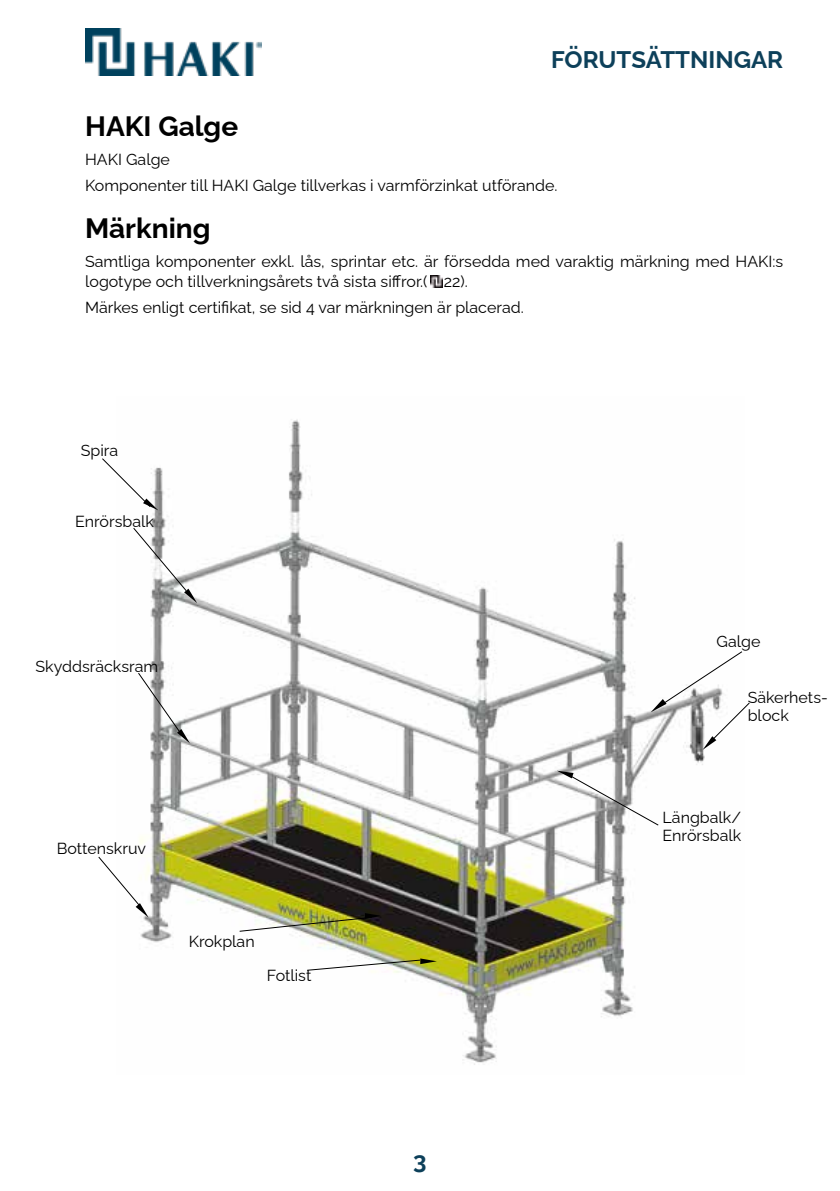
<style>
.page{position:relative;width:840px;height:1191px;background:#fff}
.page>*{position:absolute;margin:0;border:0;box-sizing:border-box;transform-origin:0 0}
.t1{font:700 28px "Raleway";color:#000}
.t2{font:700 24px "Raleway";color:#0d405a}
.t3{font:16px/18px "Raleway";color:#000}
</style>
<div class="page">
<img style="left:85px;top:28px;width:176px;height:48px">
<img style="left:139px;top:419px;width:566px;height:646px">
<svg style="left:102px;top:458px;width:56px;height:52px"></svg>
<svg style="left:306px;top:958px;width:130px;height:12px"></svg>
<svg style="left:650px;top:651px;width:99px;height:99px"></svg>
<svg style="left:556px;top:770px;width:102px;height:55px"></svg>
<svg style="left:133px;top:527px;width:64px;height:76px"></svg>
<svg style="left:98px;top:856px;width:50px;height:61px"></svg>
<svg style="left:138px;top:672px;width:52px;height:71px"></svg>
<img style="left:239px;top:913px;width:142px;height:18px">
<svg style="left:430px;top:276px;width:12px;height:12px"></svg>
<h1 class="t1" style="left:85px;top:103px;width:154px">HAKI Galge</h1>
<h2 class="t2" style="left:550px;top:40px;width:233px">FÖRUTSÄTTNINGAR</h2>
<p class="t3" style="left:85px;top:145px;width:474px;line-height:25.6px">HAKI Galge<br>Komponenter till HAKI Galge tillverkas i varmförzinkat utförande.</p>
<h1 class="t1" style="left:85px;top:205px;width:127px">Märkning</h1>
<p class="t3" style="left:85px;top:250px;width:699px;line-height:20px">Samtliga komponenter exkl. lås, sprintar etc. är försedda med varaktig märkning med HAKI:s logotype och tillverkningsårets två sista siffror.( 22).</p>
<p class="t3" style="left:85px;top:297px;width:440px">Märkes enligt certifikat, se sid 4 var märkningen är placerad.</p>
<p class="t3" style="left:81px;top:439px;width:39px">Spira</p>
<p class="t3" style="left:75px;top:510px;width:80px">Enrörsbalk</p>
<p class="t3" style="left:35px;top:655px;width:124px">Skyddsräcksram</p>
<p class="t3" style="left:57px;top:838px;width:91px">Bottenskruv</p>
<p class="t3" style="left:189px;top:930px;width:67px">Krokplan</p>
<p class="t3" style="left:266px;top:964px;width:46px">Fotlist</p>
<h2 class="t2" style="left:413px;top:1141px;width:15px">3</h2>
<p class="t3" style="left:716px;top:631px;width:45px">Galge</p>
<p class="t3" style="left:747px;top:686px;width:81px">Säkerhets&shy;block</p>
<p class="t3" style="left:662px;top:806px;width:80px">Längbalk/<br>Enrörsbalk</p>
</div>
